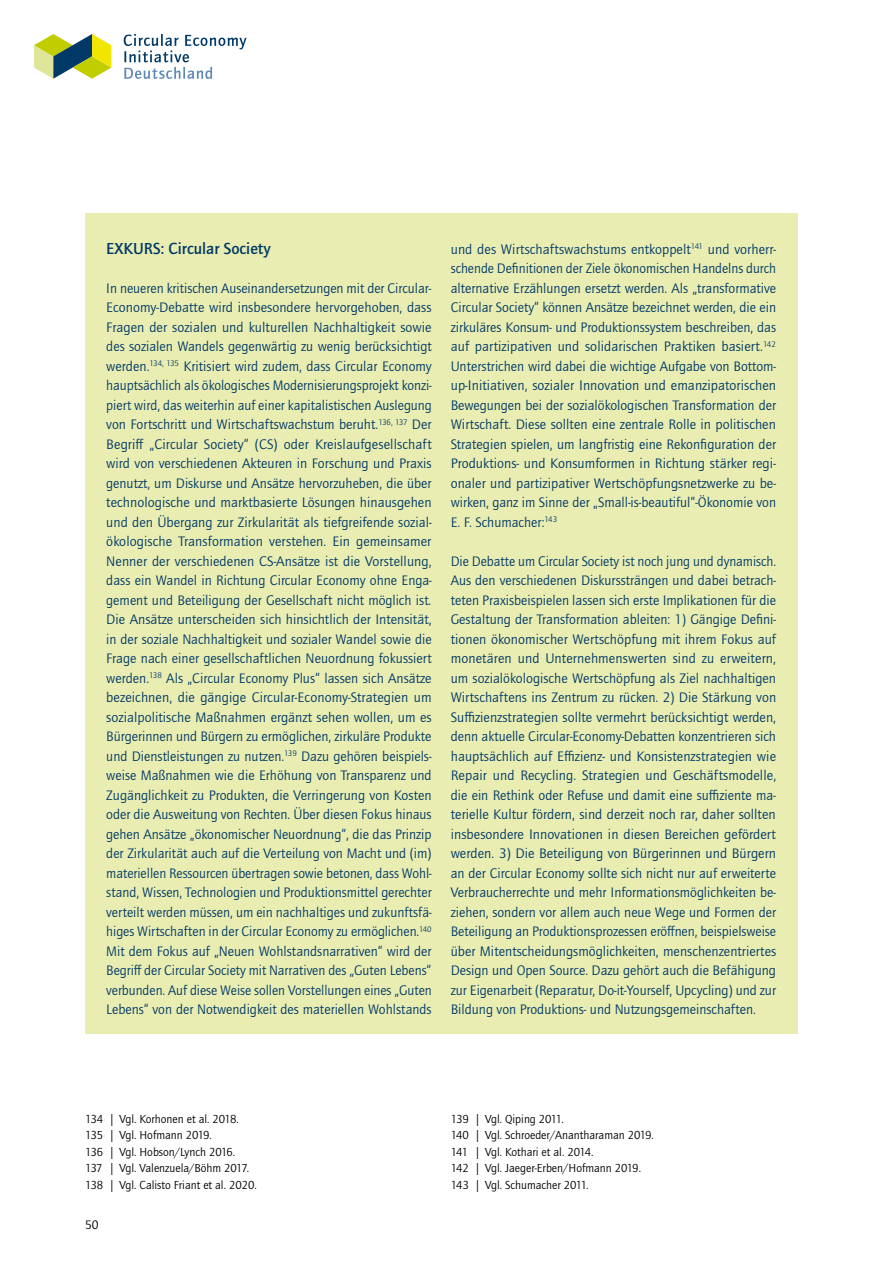
<style>
.page{position:relative;width:893px;height:1263px;background:#fff}
.page>*{position:absolute;margin:0;border:0;box-sizing:border-box;transform-origin:0 0}
.t1{font:500 16.5px "Quay Sans ITC Std";color:#003967}
.t2{font:14.25px/19.5px "Quay Sans ITC Std";color:#003967;text-align:justify}
.t3{font:12.75px "Quay Sans ITC Std";color:#000}
.t4{font:12px/16.5px "Quay Sans ITC Std";color:#000}
</style>
<div class="page">
<svg style="left:124px;top:34px;width:123px;height:45px"></svg>
<svg style="left:34px;top:34px;width:77px;height:45px"></svg>
<div style="left:85px;top:213px;width:712px;height:821px;background:#eaedb1"></div>
<p class="t1" style="left:106px;top:239px;width:166px">EXKURS: Circular Society</p>
<p class="t2" style="left:106px;top:278px;width:327px">In neueren kritischen Auseinandersetzungen mit der Circular-Economy-Debatte wird insbesondere hervorgehoben, dass Fragen der sozialen und kulturellen Nachhaltigkeit sowie des sozialen Wandels gegenwärtig zu wenig berücksichtigt werden.<sup>134,</sup> <sup>135</sup> Kritisiert wird zudem, dass Circular Economy hauptsächlich als ökologisches Modernisierungsprojekt konzi&shy;piert wird, das weiterhin auf einer kapitalistischen Auslegung von Fortschritt und Wirtschaftswachstum beruht.<sup>136,</sup> <sup>137</sup> Der Begriff „Circular Society“ (CS) oder Kreislaufgesellschaft wird von verschiedenen Akteuren in Forschung und Praxis genutzt, um Diskurse und Ansätze hervorzuheben, die über technologische und marktbasierte Lösungen hinausgehen und den Übergang zur Zirkularität als tiefgreifende sozial&shy;ökologische Transformation verstehen. Ein gemeinsamer Nenner der verschiedenen CS-Ansätze ist die Vorstellung, dass ein Wandel in Richtung Circular Economy ohne Enga&shy;gement und Beteiligung der Gesellschaft nicht möglich ist.<br>Die Ansätze unterscheiden sich hinsichtlich der Intensität, in der soziale Nachhaltigkeit und sozialer Wandel sowie die Frage nach einer gesellschaftlichen Neuordnung fokussiert werden.<sup>138</sup> Als „Circular Economy Plus“ lassen sich Ansätze bezeichnen, die gängige Circular-Economy-Strategien um sozialpolitische Maßnahmen ergänzt sehen wollen, um es Bürgerinnen und Bürgern zu ermöglichen, zirkuläre Produkte und Dienstleistungen zu nutzen.<sup>139</sup> Dazu gehören beispiels&shy;weise Maßnahmen wie die Erhöhung von Transparenz und Zugänglichkeit zu Produkten, die Verringerung von Kosten oder die Ausweitung von Rechten. Über diesen Fokus hinaus gehen Ansätze „ökonomischer Neuordnung“, die das Prinzip der Zirkularität auch auf die Verteilung von Macht und (im) materiellen Ressourcen übertragen sowie betonen, dass Wohl&shy;stand, Wissen, Technologien und Produktionsmittel gerechter verteilt werden müssen, um ein nachhaltiges und zukunftsfä&shy;higes Wirtschaften in der Circular Economy zu ermöglichen.<sup>140<br></sup>Mit dem Fokus auf „Neuen Wohlstandsnarrativen“ wird der Begriff der Circular Society mit Narrativen des „Guten Lebens“ verbunden. Auf diese Weise sollen Vorstellungen eines „Guten Lebens“ von der Notwendigkeit des materiellen Wohlstands</p>
<p class="t2" style="left:451px;top:239px;width:327px">und des Wirtschaftswachstums entkoppelt<sup>141</sup> und vorherr&shy;schende Definitionen der Ziele ökonomischen Handelns durch alternative Erzählungen ersetzt werden. Als „transformative Circular Society“ können Ansätze bezeichnet werden, die ein zirkuläres Konsum- und Produktionssystem beschreiben, das auf partizipativen und solidarischen Praktiken basiert.<sup>142<br></sup>Unterstrichen wird dabei die wichtige Aufgabe von Bottom&shy;up-Initiativen, sozialer Innovation und emanzipatorischen Bewegungen bei der sozialökologischen Transformation der Wirtschaft. Diese sollten eine zentrale Rolle in politischen Strategien spielen, um langfristig eine Rekonfiguration der Produktions- und Konsumformen in Richtung stärker regi&shy;onaler und partizipativer Wertschöpfungsnetzwerke zu be&shy;wirken, ganz im Sinne der „Small-is-beautiful“-Ökonomie von E. F. Schumacher:<sup>143</sup></p>
<p class="t2" style="left:451px;top:551px;width:327px">Die Debatte um Circular Society ist noch jung und dynamisch.<br>Aus den verschiedenen Diskurssträngen und dabei betrach&shy;teten Praxisbeispielen lassen sich erste Implikationen für die Gestaltung der Transformation ableiten: 1) Gängige Defini&shy;tionen ökonomischer Wertschöpfung mit ihrem Fokus auf monetären und Unternehmenswerten sind zu erweitern, um sozialökologische Wertschöpfung als Ziel nachhaltigen Wirtschaftens ins Zentrum zu rücken. 2) Die Stärkung von Suffizienzstrategien sollte vermehrt berücksichtigt werden, denn aktuelle Circular-Economy-Debatten konzentrieren sich hauptsächlich auf Effizienz- und Konsistenzstrategien wie Repair und Recycling. Strategien und Geschäftsmodelle, die ein Rethink oder Refuse und damit eine suffiziente ma&shy;terielle Kultur fördern, sind derzeit noch rar, daher sollten insbesondere Innovationen in diesen Bereichen gefördert werden. 3) Die Beteiligung von Bürgerinnen und Bürgern an der Circular Economy sollte sich nicht nur auf erweiterte Verbraucherrechte und mehr Informationsmöglichkeiten be&shy;ziehen, sondern vor allem auch neue Wege und Formen der Beteiligung an Produktionsprozessen eröffnen, beispielsweise über Mitentscheidungsmöglichkeiten, menschenzentriertes Design und Open Source. Dazu gehört auch die Befähigung zur Eigenarbeit (Reparatur, Do-it-Yourself, Upcycling) und zur Bildung von Produktions- und Nutzungsgemeinschaften.</p>
<p class="t4" style="left:85px;top:1110px;width:173px">134 | Vgl. Korhonen et al. 2018.<br>135 | Vgl. Hofmann 2019.<br>136 | Vgl. Hobson/Lynch 2016.<br>137 | Vgl. Valenzuela/Böhm 2017.<br>138 | Vgl. Calisto Friant et al. 2020.</p>
<p class="t3" style="left:85px;top:1218px;width:15px">50</p>
<p class="t4" style="left:451px;top:1110px;width:205px">139 | Vgl. Qiping 2011.<br>140 | Vgl. Schroeder/Anantharaman 2019.<br>141 | Vgl. Kothari et al. 2014.<br>142 | Vgl. Jaeger-Erben/Hofmann 2019.<br>143 | Vgl. Schumacher 2011.</p>
</div>
